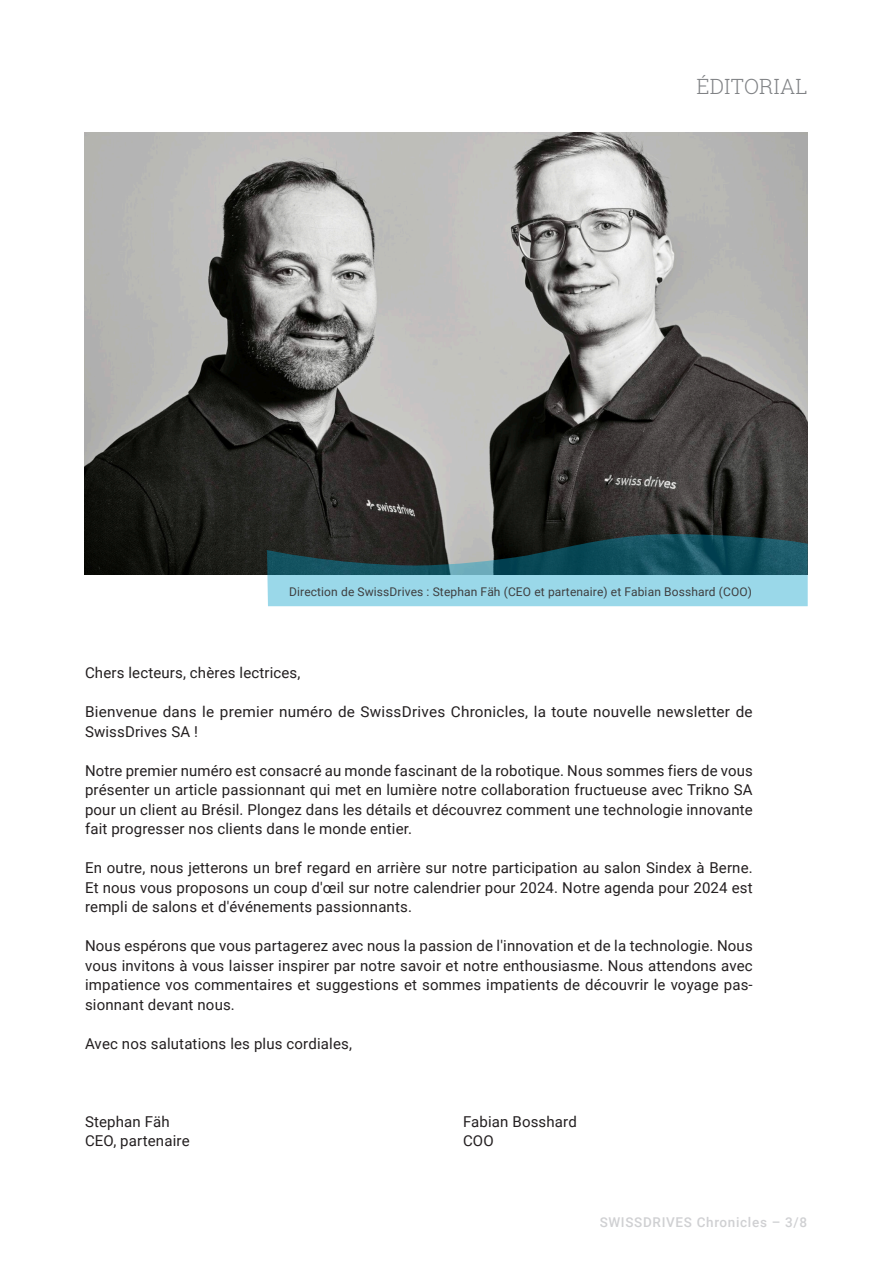
<style>
.page{position:relative;width:893px;height:1263px;background:#fff}
.page>*{position:absolute;margin:0;border:0;box-sizing:border-box;transform-origin:0 0}
.t1{font:300 21px "Roboto Slab";letter-spacing:.01em;color:#808285}
.t2{font:15px/19.5px "Roboto";letter-spacing:.01em;color:#231f20;text-align:justify}
.t3{font:500 13.5px "Roboto";letter-spacing:.05em;color:#b0b1b5}
.t4{font:12px "Roboto";letter-spacing:.01em;color:#3e3e3f}
</style>
<div class="page">
<img style="left:85px;top:132px;width:723px;height:443px">
<svg style="left:267px;top:533px;width:541px;height:73px;background:#568591"></svg>
<h1 class="t1" style="left:696px;top:72px;width:113px">ÉDITORIAL</h1>
<p class="t4" style="left:289px;top:583px;width:464px">Direction de SwissDrives : Stephan Fäh (CEO et partenaire) et Fabian Bosshard (COO)</p>
<p class="t2" style="left:85px;top:662px;width:217px">Chers lecteurs, chères lectrices,</p>
<p class="t2" style="left:85px;top:701px;width:669px">Bienvenue dans le premier numéro de SwissDrives Chronicles, la toute nouvelle newsletter de<br>SwissDrives SA !</p>
<p class="t2" style="left:85px;top:760px;width:669px">Notre premier numéro est consacré au monde fascinant de la robotique. Nous sommes fiers de vous présenter un article passionnant qui met en lumière notre collaboration fructueuse avec Trikno SA pour un client au Brésil. Plongez dans les détails et découvrez comment une technologie innovante fait progresser nos clients dans le monde entier.</p>
<p class="t2" style="left:85px;top:857px;width:669px">En outre, nous jetterons un bref regard en arrière sur notre participation au salon Sindex à Berne.<br>Et nous vous proposons un coup d'œil sur notre calendrier pour 2024. Notre agenda pour 2024 est rempli de salons et d'événements passionnants.</p>
<p class="t2" style="left:85px;top:935px;width:669px">Nous espérons que vous partagerez avec nous la passion de l'innovation et de la technologie. Nous vous invitons à vous laisser inspirer par notre savoir et notre enthousiasme. Nous attendons avec impatience vos commentaires et suggestions et sommes impatients de découvrir le voyage pas&shy;sionnant devant nous.</p>
<p class="t2" style="left:85px;top:1033px;width:268px">Avec nos salutations les plus cordiales,</p>
<p class="t2" style="left:85px;top:1111px;width:86px">Stephan Fäh</p>
<p class="t2" style="left:463px;top:1111px;width:115px">Fabian Bosshard</p>
<p class="t2" style="left:85px;top:1130px;width:106px">CEO, partenaire</p>
<p class="t2" style="left:463px;top:1130px;width:32px">COO</p>
<p class="t3" style="left:600px;top:1212px;width:209px">SWISSDRIVES Chronicles – 3/8</p>
</div>
